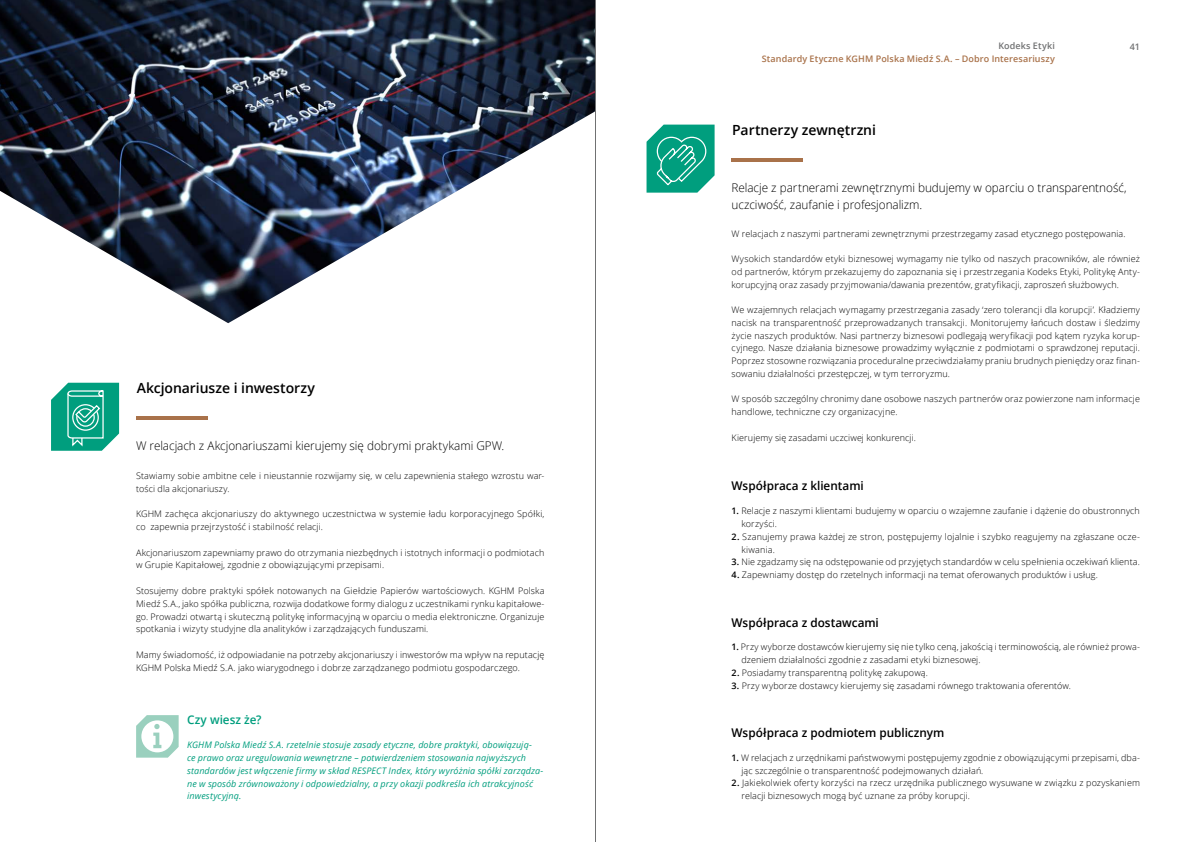
<style>
.page{position:relative;width:1191px;height:842px;background:#fff}
.page>*{position:absolute;margin:0;border:0;box-sizing:border-box;transform-origin:0 0}
.t1{font:600 14px "Open Sans";letter-spacing:-.005em;color:#000}
.t2{font:300 12px/17px "Open Sans";letter-spacing:-.005em;color:#000}
.t3{font:600 12px "Open Sans";color:#000}
.t4{font:600 12px "Open Sans";letter-spacing:.005em;color:#009e7e}
.t5{font:300 9px/12.8px "Open Sans";letter-spacing:.01em;color:#000}
.t6{font:italic 9px/12.8px "Open Sans";letter-spacing:.01em;color:#009e7e}
.t7{font:600 9px "Open Sans";letter-spacing:.01em;color:#a9724a}
.t8{font:600 9px "Open Sans";letter-spacing:.015em;color:#707172}
.s1{font-weight:600}
</style>
<div class="page">
<hr style="left:731px;top:159px;width:72px;height:3px;background:#a9724a">
<hr style="left:136px;top:417px;width:71px;height:3px;background:#a9724a">
<img style="left:0;top:0;width:595px;height:323px">
<svg style="left:51px;top:383px;width:68px;height:68px;background:#2daf94"></svg>
<svg style="left:646px;top:125px;width:68px;height:68px;background:#28ad92"></svg>
<svg style="left:136px;top:715px;width:43px;height:43px"></svg>
<hr style="left:595px;top:0;width:1px;height:842px;background:#707172">
<h1 class="t1" style="left:137px;top:379px;width:180px">Akcjonariusze i inwestorzy</h1>
<h2 class="t2" style="left:136px;top:437px;width:370px">W relacjach z Akcjonariuszami kierujemy się dobrymi praktykami GPW.</h2>
<p class="t5" style="left:136px;top:469px;width:410px">Stawiamy sobie ambitne cele i nieustannie rozwijamy się, w celu zapewnienia stałego wzrostu war&shy;tości dla akcjonariuszy.</p>
<p class="t5" style="left:136px;top:507px;width:410px">KGHM zachęca akcjonariuszy do aktywnego uczestnictwa w systemie ładu korporacyjnego Spółki, co zapewnia przejrzystość i stabilność relacji.</p>
<p class="t5" style="left:136px;top:546px;width:410px">Akcjonariuszom zapewniamy prawo do otrzymania niezbędnych i istotnych informacji o podmiotach w Grupie Kapitałowej, zgodnie z obowiązującymi przepisami.</p>
<p class="t5" style="left:136px;top:584px;width:410px;text-align:justify">Stosujemy dobre praktyki spółek notowanych na Giełdzie Papierów wartościowych. KGHM Polska Miedź S.A., jako spółka publiczna, rozwija dodatkowe formy dialogu z uczestnikami rynku kapitałowe&shy;go. Prowadzi otwartą i skuteczną politykę informacyjną w oparciu o media elektroniczne. Organizuje spotkania i wizyty studyjne dla analityków i zarządzających funduszami.</p>
<p class="t5" style="left:136px;top:648px;width:410px">Mamy świadomość, iż odpowiadanie na potrzeby akcjonariuszy i inwestorów ma wpływ na reputację<br>KGHM Polska Miedź S.A. jako wiarygodnego i dobrze zarządzanego podmiotu gospodarczego.</p>
<h2 class="t4" style="left:187px;top:712px;width:76px">Czy wiesz że?</h2>
<p class="t6" style="left:187px;top:738px;width:357px">KGHM Polska Miedź S.A. rzetelnie stosuje zasady etyczne, dobre praktyki, obowiązują-<br>ce prawo oraz uregulowania wewnętrzne – potwierdzeniem stosowania najwyższych standardów jest włączenie firmy w skład RESPECT Index, który wyróżnia spółki zarządza&shy;ne w sposób zrównoważony i odpowiedzialny, a przy okazji podkreśla ich atrakcyjność inwestycyjną.</p>
<p class="t8" style="left:998px;top:40px;width:58px">Kodeks Etyki</p>
<p class="t7" style="left:762px;top:53px;width:294px">Standardy Etyczne KGHM Polska Miedź S.A. – Dobro Interesariuszy</p>
<h1 class="t1" style="left:732px;top:121px;width:145px">Partnerzy zewnętrzni</h1>
<p class="t8" style="left:1129px;top:40px;width:12px">41</p>
<h2 class="t2" style="left:731px;top:179px;width:397px">Relacje z partnerami zewnętrznymi budujemy w oparciu o transparentność, uczciwość, zaufanie i profesjonalizm.</h2>
<p class="t5" style="left:731px;top:227px;width:395px">W relacjach z naszymi partnerami zewnętrznymi przestrzegamy zasad etycznego postępowania.</p>
<p class="t5" style="left:731px;top:252px;width:410px;text-align:justify">Wysokich standardów etyki biznesowej wymagamy nie tylko od naszych pracowników, ale również od partnerów, którym przekazujemy do zapoznania się i przestrzegania Kodeks Etyki, Politykę Anty&shy;korupcyjną oraz zasady przyjmowania/dawania prezentów, gratyfikacji, zaproszeń służbowych.</p>
<p class="t5" style="left:731px;top:303px;width:410px;text-align:justify">We wzajemnych relacjach wymagamy przestrzegania zasady ‘zero tolerancji dla korupcji’. Kładziemy nacisk na transparentność przeprowadzanych transakcji. Monitorujemy łańcuch dostaw i śledzimy życie naszych produktów. Nasi partnerzy biznesowi podlegają weryfikacji pod kątem ryzyka korup&shy;cyjnego. Nasze działania biznesowe prowadzimy wyłącznie z podmiotami o sprawdzonej reputacji.<br>Poprzez stosowne rozwiązania proceduralne przeciwdziałamy praniu brudnych pieniędzy oraz finan&shy;sowaniu działalności przestępczej, w tym terroryzmu.</p>
<p class="t5" style="left:731px;top:392px;width:410px">W sposób szczególny chronimy dane osobowe naszych partnerów oraz powierzone nam informacje handlowe, techniczne czy organizacyjne.</p>
<p class="t5" style="left:731px;top:431px;width:186px">Kierujemy się zasadami uczciwej konkurencji.</p>
<h2 class="t3" style="left:731px;top:478px;width:134px">Współpraca z klientami</h2>
<p class="t5" style="left:741px;top:504px;width:400px;text-indent:-10px"><span class="s1">1.</span> Relacje z naszymi klientami budujemy w oparciu o wzajemne zaufanie i dążenie do obustronnych korzyści.</p>
<p class="t5" style="left:741px;top:530px;width:400px;text-indent:-10px"><span class="s1">2.</span> Szanujemy prawa każdej ze stron, postępujemy lojalnie i szybko reagujemy na zgłaszane ocze&shy;kiwania.</p>
<p class="t5" style="left:731px;top:555px;width:410px"><span class="s1">3.</span> Nie zgadzamy się na odstępowanie od przyjętych standardów w celu spełnienia oczekiwań klienta.</p>
<p class="t5" style="left:731px;top:568px;width:368px"><span class="s1">4.</span> Zapewniamy dostęp do rzetelnych informacji na temat oferowanych produktów i usług.</p>
<h2 class="t3" style="left:731px;top:614px;width:149px">Współpraca z dostawcami</h2>
<p class="t5" style="left:741px;top:640px;width:400px;text-indent:-10px"><span class="s1">1.</span> Przy wyborze dostawców kierujemy się nie tylko ceną, jakością i terminowością, ale również prowa&shy;dzeniem działalności zgodnie z zasadami etyki biznesowej.</p>
<p class="t5" style="left:731px;top:666px;width:198px"><span class="s1">2.</span> Posiadamy transparentną politykę zakupową.</p>
<p class="t5" style="left:731px;top:679px;width:341px"><span class="s1">3.</span> Przy wyborze dostawcy kierujemy się zasadami równego traktowania oferentów.</p>
<h2 class="t3" style="left:731px;top:724px;width:214px">Współpraca z podmiotem publicznym</h2>
<p class="t5" style="left:741px;top:751px;width:400px;text-indent:-10px"><span class="s1">1.</span> W relacjach z urzędnikami państwowymi postępujemy zgodnie z obowiązującymi przepisami, dba&shy;jąc szczególnie o transparentność podejmowanych działań.</p>
<p class="t5" style="left:741px;top:776px;width:400px;text-indent:-10px"><span class="s1">2.</span> Jakiekolwiek oferty korzyści na rzecz urzędnika publicznego wysuwane w związku z pozyskaniem relacji biznesowych mogą być uznane za próby korupcji.</p>
</div>
